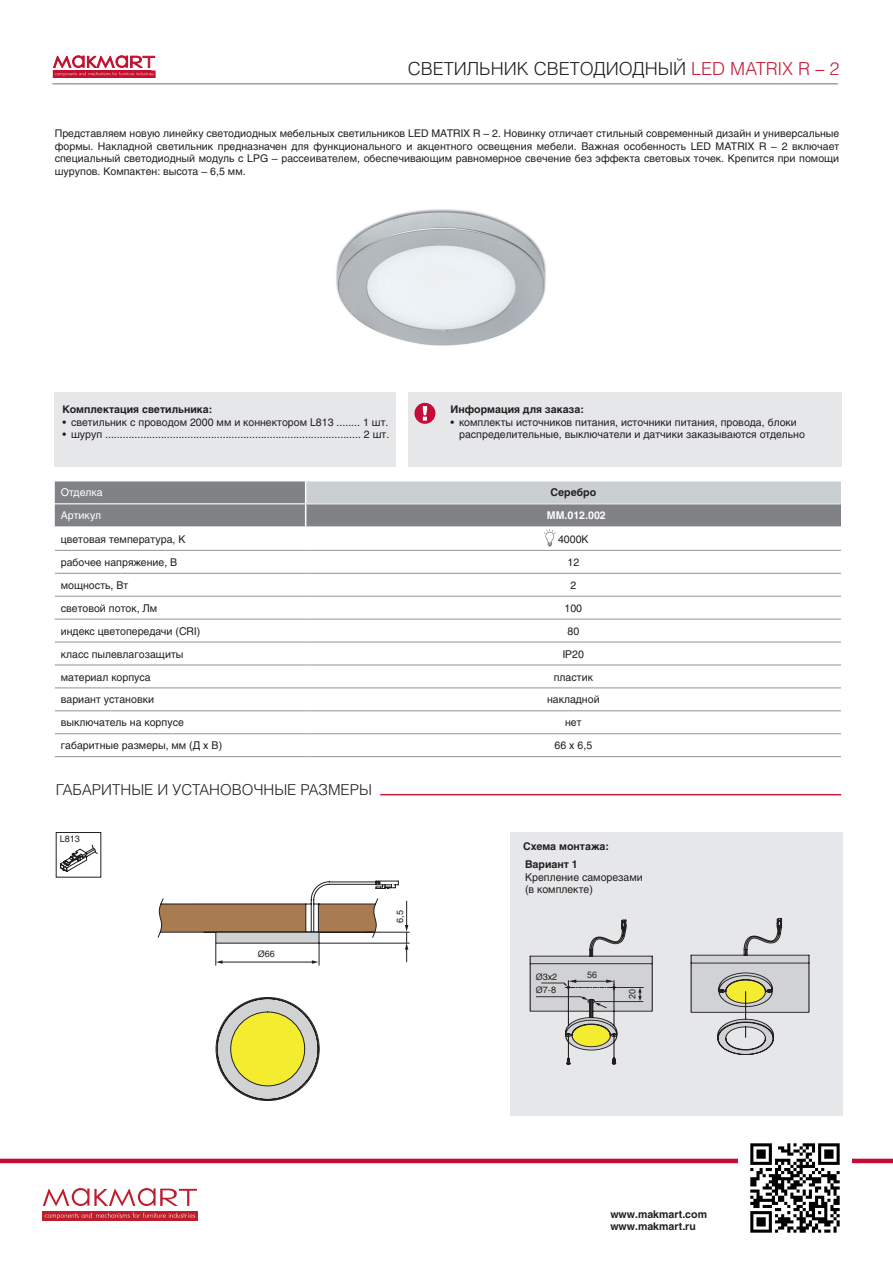
<style>
.page{position:relative;width:893px;height:1263px;background:#fff}
.page>*{position:absolute;margin:0;border:0;box-sizing:border-box;transform-origin:0 0}
.t1{font:300 18px "Helios";color:#231f20}
.t2{font:300 15px "Helios";color:#231f20}
.артикулы{font:10.65px "Helios";color:#231f20}
.артикулы-2{font:700 10.65px "Helios";color:#231f20}
.артикулы-3{font:10.65px "Helios";color:#fff}
.артикулы-4{font:700 10.65px "Helios";color:#fff}
.тексты{font:10.5px/12.6px "Helios";color:#231f20}
.t3{font:700 10.5px/12.6px "Helios";color:#231f20}
.схемы{font:9.15px "Helios";color:#231f20}
.схемы-2{font:9px "Helios";color:#231f20}
.схемы-3{font:9px "Arial";color:#231f20}
.s1{color:#c51f3c}
.s2{font-size:10.5px}
.s3{font-size:10.65px}
.s4{font-family:"Arial"}
</style>
<div class="page">
<div style="left:42px;top:1211px;width:156px;height:10px;background:#be1d2c"></div>
<svg style="left:45px;top:1212px;width:150px;height:7px"></svg>
<svg style="left:43px;top:1188px;width:154px;height:18px"></svg>
<hr style="left:0;top:1159px;width:893px;height:4px;background:#c40c37">
<img style="left:738px;top:1143px;width:113px;height:90px">
<div style="left:54px;top:392px;width:342px;height:75px;background:#e6e7e9"></div>
<div style="left:408px;top:392px;width:433px;height:75px;background:#e6e7e9"></div>
<img style="left:336px;top:209px;width:210px;height:137px">
<div style="left:415px;top:404px;width:20px;height:19px;background:#c40c37;border-radius:50%"></div>
<div style="left:414px;top:403px;width:21px;height:21px;border:2px solid #c40c37;border-radius:50%"></div>
<svg style="left:423px;top:406px;width:4px;height:15px"></svg>
<div style="left:53px;top:71px;width:102px;height:7px;border:1px solid #c3102f"></div>
<svg style="left:53px;top:56px;width:102px;height:20px"></svg>
<hr style="left:52px;top:83px;width:786px;height:2px;background:#9ba1a4">
<hr style="left:380px;top:794px;width:461px;height:1px;background:#c51f3c">
<div style="left:306px;top:482px;width:535px;height:21px;background:#cacfd1"></div>
<svg style="left:544px;top:529px;width:12px;height:17px"></svg>
<div style="left:306px;top:504px;width:535px;height:23px;background:#808285"></div>
<hr style="left:55px;top:550px;width:251px;height:1px;background:#9ba1a4">
<hr style="left:306px;top:550px;width:535px;height:1px;background:#9ba1a4">
<hr style="left:55px;top:573px;width:251px;height:1px;background:#9ba1a4">
<hr style="left:306px;top:573px;width:535px;height:1px;background:#9ba1a4">
<hr style="left:55px;top:596px;width:251px;height:1px;background:#9ba1a4">
<hr style="left:306px;top:596px;width:535px;height:1px;background:#9ba1a4">
<hr style="left:55px;top:619px;width:251px;height:1px;background:#9ba1a4">
<hr style="left:306px;top:619px;width:535px;height:1px;background:#9ba1a4">
<hr style="left:55px;top:641px;width:251px;height:2px;background:#9ba1a4">
<hr style="left:306px;top:641px;width:535px;height:2px;background:#9ba1a4">
<hr style="left:55px;top:664px;width:251px;height:1px;background:#9ba1a4">
<hr style="left:306px;top:664px;width:535px;height:1px;background:#9ba1a4">
<hr style="left:55px;top:687px;width:251px;height:1px;background:#9ba1a4">
<hr style="left:306px;top:687px;width:535px;height:1px;background:#9ba1a4">
<hr style="left:55px;top:710px;width:251px;height:1px;background:#9ba1a4">
<hr style="left:306px;top:710px;width:535px;height:1px;background:#9ba1a4">
<hr style="left:55px;top:733px;width:251px;height:1px;background:#9ba1a4">
<hr style="left:306px;top:733px;width:535px;height:1px;background:#9ba1a4">
<hr style="left:55px;top:756px;width:251px;height:1px;background:#9ba1a4">
<hr style="left:306px;top:756px;width:535px;height:1px;background:#9ba1a4">
<hr style="left:306px;top:526px;width:535px;height:1px;background:#fff">
<svg style="left:55px;top:481px;width:251px;height:46px;background:#86888b"></svg>
<svg style="left:231px;top:1086px;width:73px;height:14px"></svg>
<svg style="left:157px;top:881px;width:221px;height:205px"></svg>
<svg style="left:158px;top:901px;width:252px;height:64px"></svg>
<svg style="left:376px;top:881px;width:23px;height:8px"></svg>
<div style="left:510px;top:832px;width:333px;height:283px;background:#e6e7e9"></div>
<svg style="left:529px;top:920px;width:124px;height:145px"></svg>
<svg style="left:691px;top:918px;width:118px;height:137px"></svg>
<svg style="left:60px;top:845px;width:38px;height:27px"></svg>
<p class="t1" style="left:408px;top:58px;width:433px">СВЕТИЛЬНИК СВЕТОДИОДНЫЙ <span class="s1">LED MATRIX R – 2</span></p>
<p class="тексты" style="left:55px;top:127px;width:786px;text-align:justify">Представляем новую линейку светодиодных мебельных светильников LED MATRIX R – 2. Новинку отличает стильный современный дизайн и универсальные формы. Накладной светильник предназначен для функционального и акцентного освещения мебели. Важная особенность LED MATRIX R – 2 включает специальный светодиодный модуль с LPG – рассеивателем, обеспечивающим равномерное свечение без эффекта световых точек. Крепится при помощи шурупов. Компактен: высота – 6,5 мм.</p>
<p class="t3" style="left:63px;top:403px;width:151px">Комплектация светильника:</p>
<p class="артикулы" style="left:63px;top:416px;width:327px">• светильник с проводом 2000 мм и коннектором L813 <span class="s2">........ 1 шт.</span></p>
<p class="тексты" style="left:63px;top:428px;width:328px"><span class="s3">• шуруп</span> ....................................................................................... 2 шт.</p>
<p class="t3" style="left:451px;top:403px;width:135px">Информация для заказа:</p>
<p class="тексты" style="left:459px;top:416px;width:347px;text-indent:-9px">• комплекты источников питания, источники питания, провода, блоки распределительные, выключатели и датчики заказываются отдельно</p>
<p class="артикулы-3" style="left:61px;top:486px;width:43px">Отделка</p>
<p class="артикулы-2" style="left:551px;top:486px;width:47px">Серебро</p>
<p class="артикулы-3" style="left:61px;top:509px;width:42px">Артикул</p>
<p class="артикулы-4" style="left:547px;top:509px;width:60px">MM.012.002</p>
<p class="артикулы" style="left:61px;top:533px;width:126px">цветовая температура, К</p>
<p class="артикулы" style="left:558px;top:533px;width:32px">4000К</p>
<p class="артикулы" style="left:61px;top:556px;width:118px">рабочее напряжение, В</p>
<p class="артикулы" style="left:567px;top:556px;width:13px">12</p>
<p class="артикулы" style="left:61px;top:579px;width:69px">мощность, Вт</p>
<p class="артикулы" style="left:570px;top:579px;width:7px">2</p>
<p class="артикулы" style="left:61px;top:602px;width:98px">световой поток, Лм</p>
<p class="артикулы" style="left:564px;top:602px;width:19px">100</p>
<p class="артикулы" style="left:61px;top:625px;width:141px">индекс цветопередачи (CRI)</p>
<p class="артикулы" style="left:567px;top:625px;width:13px">80</p>
<p class="артикулы" style="left:61px;top:647px;width:124px">класс пылевлагозащиты</p>
<p class="артикулы" style="left:563px;top:647px;width:23px">IP20</p>
<p class="артикулы" style="left:61px;top:670px;width:91px">материал корпуса</p>
<p class="артикулы" style="left:554px;top:670px;width:41px">пластик</p>
<p class="артикулы" style="left:61px;top:693px;width:95px">вариант установки</p>
<p class="артикулы" style="left:547px;top:693px;width:54px">накладной</p>
<p class="артикулы" style="left:61px;top:716px;width:125px">выключатель на корпусе</p>
<p class="артикулы" style="left:565px;top:716px;width:18px">нет</p>
<p class="артикулы" style="left:61px;top:739px;width:163px">габаритные размеры, мм (Д х В)</p>
<p class="артикулы" style="left:554px;top:739px;width:39px">66 х 6,5</p>
<p class="t2" style="left:56px;top:780px;width:318px">ГАБАРИТНЫЕ И УСТАНОВОЧНЫЕ РАЗМЕРЫ</p>
<p class="схемы" style="left:60px;top:833px;width:22px">L813</p>
<p class="схемы-2" style="left:258px;top:949px;width:19px"><span class="s4">Ø</span>66</p>
<p class="схемы-2" style="left:395px;top:923px;width:14px;rotate:-90deg">6,5</p>
<p class="t3" style="left:523px;top:840px;width:88px">Схема монтажа:</p>
<p class="артикулы-2" style="left:525px;top:858px;width:54px">Вариант 1</p>
<p class="артикулы" style="left:525px;top:871px;width:119px">Крепление саморезами</p>
<p class="артикулы" style="left:525px;top:883px;width:69px">(в комплекте)</p>
<p class="схемы-2" style="left:536px;top:971px;width:23px"><span class="s4">Ø</span>3х2</p>
<p class="схемы-3" style="left:587px;top:969px;width:12px">56</p>
<p class="схемы-2" style="left:536px;top:985px;width:22px"><span class="s4">Ø</span>7-8</p>
<p class="схемы-3" style="left:626px;top:999px;width:12px;rotate:-90deg">20</p>
<p class="t3" style="left:610px;top:1207px;width:98px">www.makmart.com www.makmart.ru</p>
</div>
